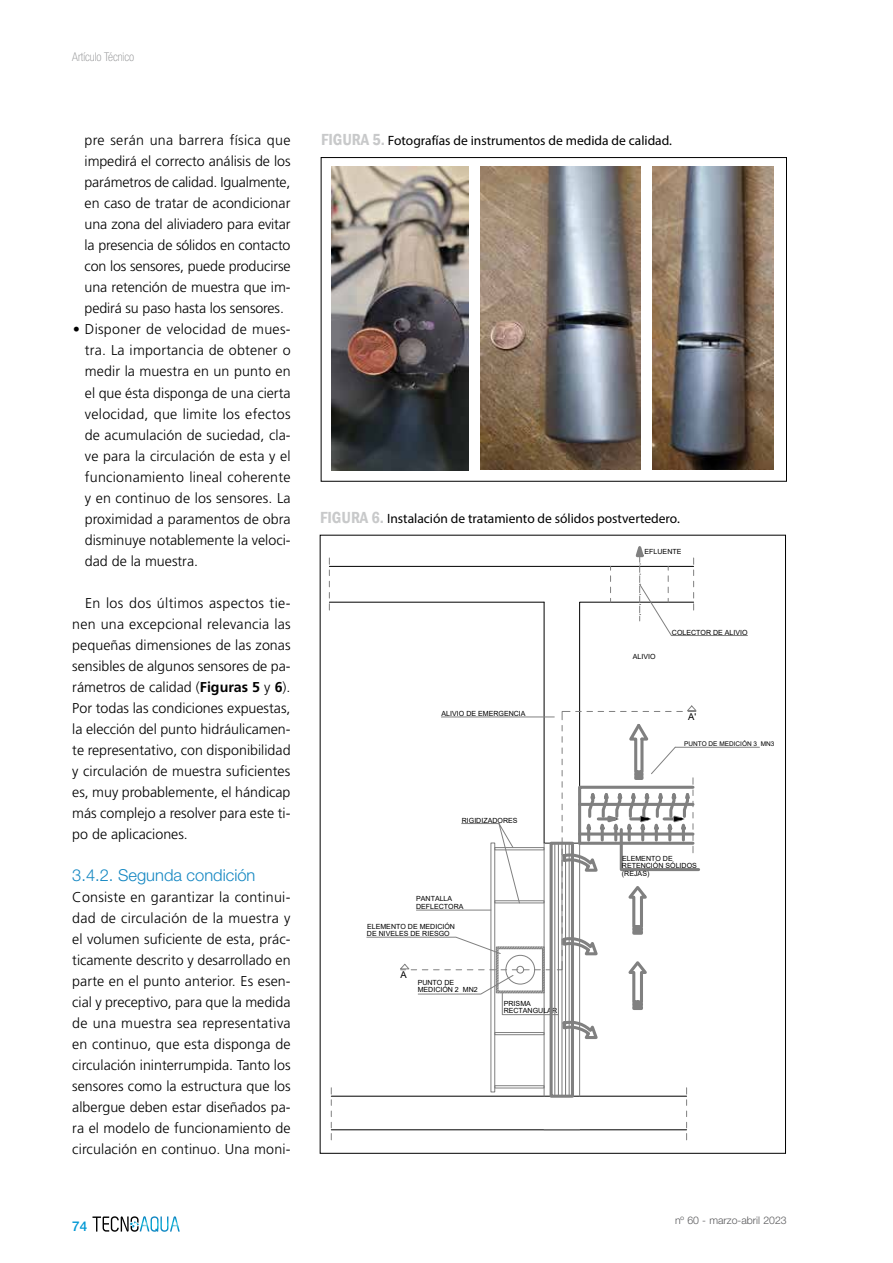
<style>
.page{position:relative;width:893px;height:1263px;background:#fff}
.page>*{position:absolute;margin:0;border:0;box-sizing:border-box;transform-origin:0 0}
.t1{font:300 16.5px "Helvetica Neue LT Std";color:#1487c2}
.t2{font:300 14.25px/21px "Frutiger LT Std";color:#000;text-align:justify}
.t3{font:13.5px "Myriad Pro";color:#000}
.t4{font:500 13.5px "Helvetica Neue LT Std";color:#0098d4}
.t5{font:100 condensed 12px "Helvetica Neue LT Std";color:#87888a}
.t6{font:300 10.5px "Helvetica Neue LT Std";color:#58585a}
.t7{font:9.45px "Arial";color:#000}
.t8{font:7.05px/7.2px "Arial";color:#000}
.t9{font:6.45px "Arial";color:#000}
.s1{font-family:"Optima";font-weight:400}
.s2{font-weight:700}
.s3{font-family:"Franklin Gothic";font-weight:600;font-stretch:condensed;font-size:16.5px;color:#c8c9ca}
</style>
<div class="page">
<svg style="left:92px;top:1216px;width:88px;height:16px"></svg>
<img style="left:332px;top:166px;width:137px;height:305px">
<div style="left:321px;top:157px;width:466px;height:324px;border:1px solid #000"></div>
<img style="left:480px;top:166px;width:160px;height:304px">
<img style="left:653px;top:166px;width:121px;height:304px">
<svg style="left:328px;top:557px;width:432px;height:584px"></svg>
<hr style="left:675px;top:747px;width:84px;height:1px;background:#808080">
<svg style="left:366px;top:546px;width:382px;height:494px"></svg>
<p class="t5" style="left:72px;top:50px;width:63px">Artículo Técnico</p>
<p class="t2" style="left:85px;top:130px;width:208px">pre serán una barrera física que impedirá el correcto análisis de los parámetros de calidad. Igualmente, en caso de tratar de acondicionar una zona del aliviadero para evitar la presencia de sólidos en contacto con los sensores, puede producirse una retención de muestra que im&shy;pedirá su paso hasta los sensores.</p>
<p class="t2" style="left:85px;top:319px;width:207px;text-indent:-13px"><span class="s1">•</span> Disponer de velocidad de mues&shy;tra. La importancia de obtener o medir la muestra en un punto en el que ésta disponga de una cierta velocidad, que limite los efectos de acumulación de suciedad, cla&shy;ve para la circulación de esta y el funcionamiento lineal coherente y en continuo de los sensores. La proximidad a paramentos de obra disminuye notablemente la veloci&shy;dad de la muestra.</p>
<p class="t2" style="left:72px;top:592px;width:220px;text-indent:13px">En los dos últimos aspectos tie&shy;nen una excepcional relevancia las pequeñas dimensiones de las zonas sensibles de algunos sensores de pa&shy;rámetros de calidad (<span class="s2">Figuras 5</span> y <span class="s2">6</span>).<br>Por todas las condiciones expuestas, la elección del punto hidráulicamen&shy;te representativo, con disponibilidad y circulación de muestra suficientes es, muy probablemente, el hándicap más complejo a resolver para este ti&shy;po de aplicaciones.</p>
<p class="t1" style="left:72px;top:864px;width:185px">3.4.2. Segunda condición</p>
<p class="t2" style="left:72px;top:886px;width:220px">Consiste en garantizar la continui&shy;dad de circulación de la muestra y el volumen suficiente de esta, prác&shy;ticamente descrito y desarrollado en parte en el punto anterior. Es esen&shy;cial y preceptivo, para que la medida de una muestra sea representativa en continuo, que esta disponga de circulación ininterrumpida. Tanto los sensores como la estructura que los albergue deben estar diseñados pa&shy;ra el modelo de funcionamiento de circulación en continuo. Una moni-</p>
<p class="t4" style="left:72px;top:1218px;width:17px">74</p>
<p class="t3" style="left:321px;top:132px;width:353px"><span class="s3">FIGURA 5.</span> Fotografías de instrumentos de medida de calidad.</p>
<p class="t3" style="left:320px;top:510px;width:361px"><span class="s3">FIGURA 6.</span> Instalación de tratamiento de sólidos postvertedero.</p>
<p class="t8" style="left:644px;top:548px;width:38px">EFLUENTE</p>
<p class="t8" style="left:442px;top:710px;width:86px">ALIVIO DE EMERGENCIA</p>
<p class="t8" style="left:462px;top:816px;width:57px">RIGIDIZADORES</p>
<p class="t8" style="left:416px;top:895px;width:49px">PANTALLA<br>DEFLECTORA</p>
<p class="t8" style="left:367px;top:923px;width:90px">ELEMENTO DE MEDICIÓN<br>DE NIVELES DE RIESGO</p>
<p class="t7" style="left:400px;top:968px;width:8px">A</p>
<p class="t8" style="left:418px;top:978px;width:62px">PUNTO DE<br>MEDICIÓN 2 MN2</p>
<p class="t8" style="left:504px;top:1000px;width:55px;line-height:6.8px">PRISMA<br>RECTANGULAR</p>
<p class="t8" style="left:633px;top:653px;width:24px">ALIVIO</p>
<p class="t8" style="left:672px;top:628px;width:77px">COLECTOR DE ALIVIO</p>
<p class="t7" style="left:688px;top:710px;width:10px">A'</p>
<p class="t9" style="left:684px;top:739px;width:92px">PUNTO DE MEDICIÓN 3 MN3</p>
<p class="t8" style="left:622px;top:855px;width:76px">ELEMENTO DE<br>RETENCIÓN SÓLIDOS</p>
<p class="t8" style="left:622px;top:870px;width:29px">(REJAS)</p>
<p class="t6" style="left:675px;top:1213px;width:113px">nº 60 - marzo-abril 2023</p>
</div>
